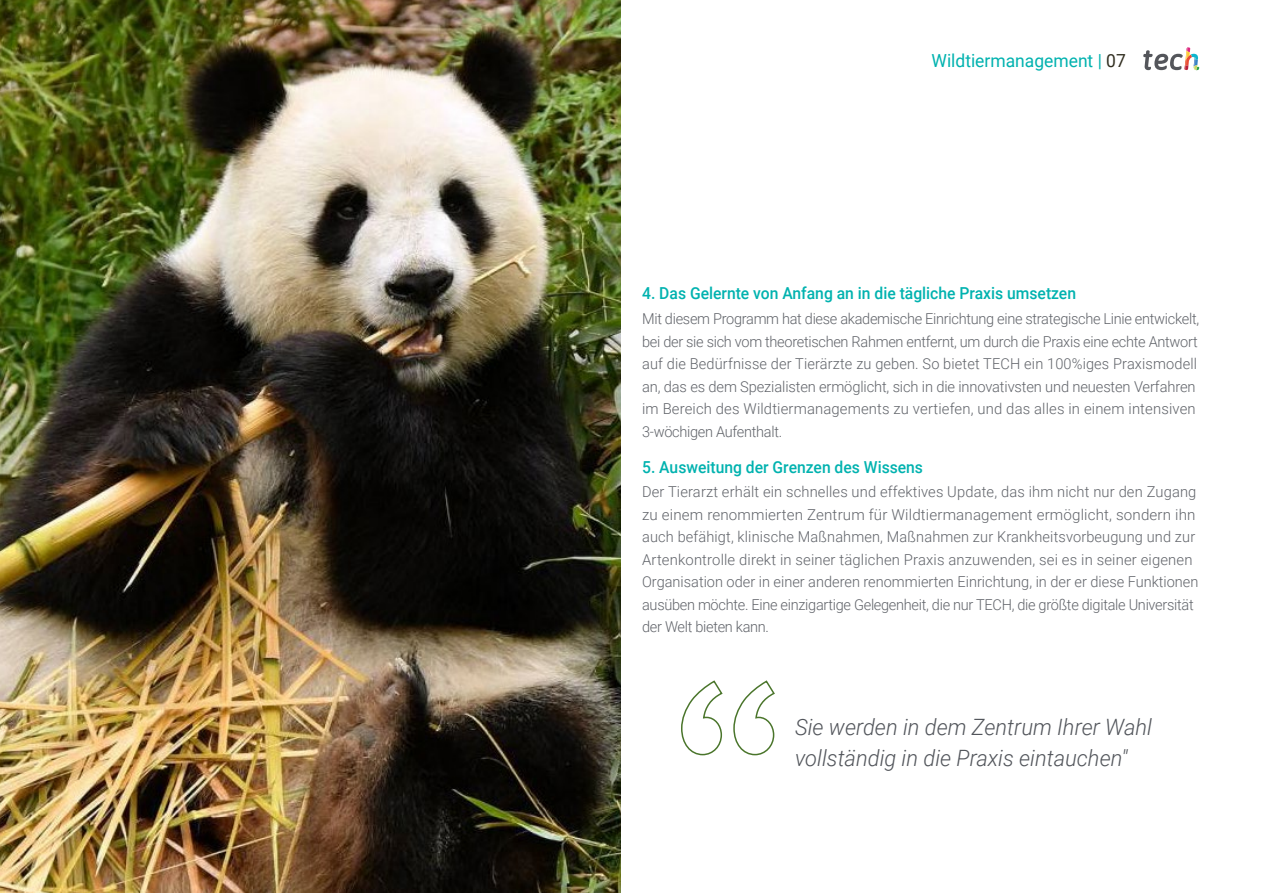
<style>
.page{position:relative;width:1263px;height:893px;background:#fff}
.page>*{position:absolute;margin:0;border:0;box-sizing:border-box;transform-origin:0 0}
.t1{font:italic 300 22.5px/31.5px "Roboto";color:#52555b}
.t2{font:18px "Roboto";color:#00b2af}
.t3{font:500 16.5px "Roboto";color:#00b2af;scale:.95 1}
.t4{font:300 15px/22.5px "Roboto";color:#61646a}
.s1{color:#312e20}
</style>
<div class="page">
<svg style="left:1143px;top:47px;width:56px;height:24px"></svg>
<svg style="left:681px;top:680px;width:94px;height:76px"></svg>
<img style="left:0;top:0;width:621px;height:893px">
<p class="t2" style="left:931px;top:48px;width:196px">Wildtiermanagement | <span class="s1">07</span></p>
<p class="t3" style="left:642px;top:282px;width:458px">4. Das Gelernte von Anfang an in die tägliche Praxis umsetzen</p>
<p class="t4" style="left:642px;top:307px;width:558px">Mit diesem Programm hat diese akademische Einrichtung eine strategische Linie entwickelt, bei der sie sich vom theoretischen Rahmen entfernt, um durch die Praxis eine echte Antwort auf die Bedürfnisse der Tierärzte zu geben. So bietet TECH ein 100%iges Praxismodell an, das es dem Spezialisten ermöglicht, sich in die innovativsten und neuesten Verfahren im Bereich des Wildtiermanagements zu vertiefen, und das alles in einem intensiven 3-wöchigen Aufenthalt.</p>
<p class="t3" style="left:642px;top:455px;width:297px">5. Ausweitung der Grenzen des Wissens</p>
<p class="t4" style="left:642px;top:480px;width:558px">Der Tierarzt erhält ein schnelles und effektives Update, das ihm nicht nur den Zugang zu einem renommierten Zentrum für Wildtiermanagement ermöglicht, sondern ihn auch befähigt, klinische Maßnahmen, Maßnahmen zur Krankheitsvorbeugung und zur Artenkontrolle direkt in seiner täglichen Praxis anzuwenden, sei es in seiner eigenen Organisation oder in einer anderen renommierten Einrichtung, in der er diese Funktionen ausüben möchte. Eine einzigartige Gelegenheit, die nur TECH, die größte digitale Universität der Welt bieten kann.</p>
<h1 class="t1" style="left:795px;top:710px;width:358px">Sie werden in dem Zentrum Ihrer Wahl vollständig in die Praxis eintauchen"</h1>
</div>
